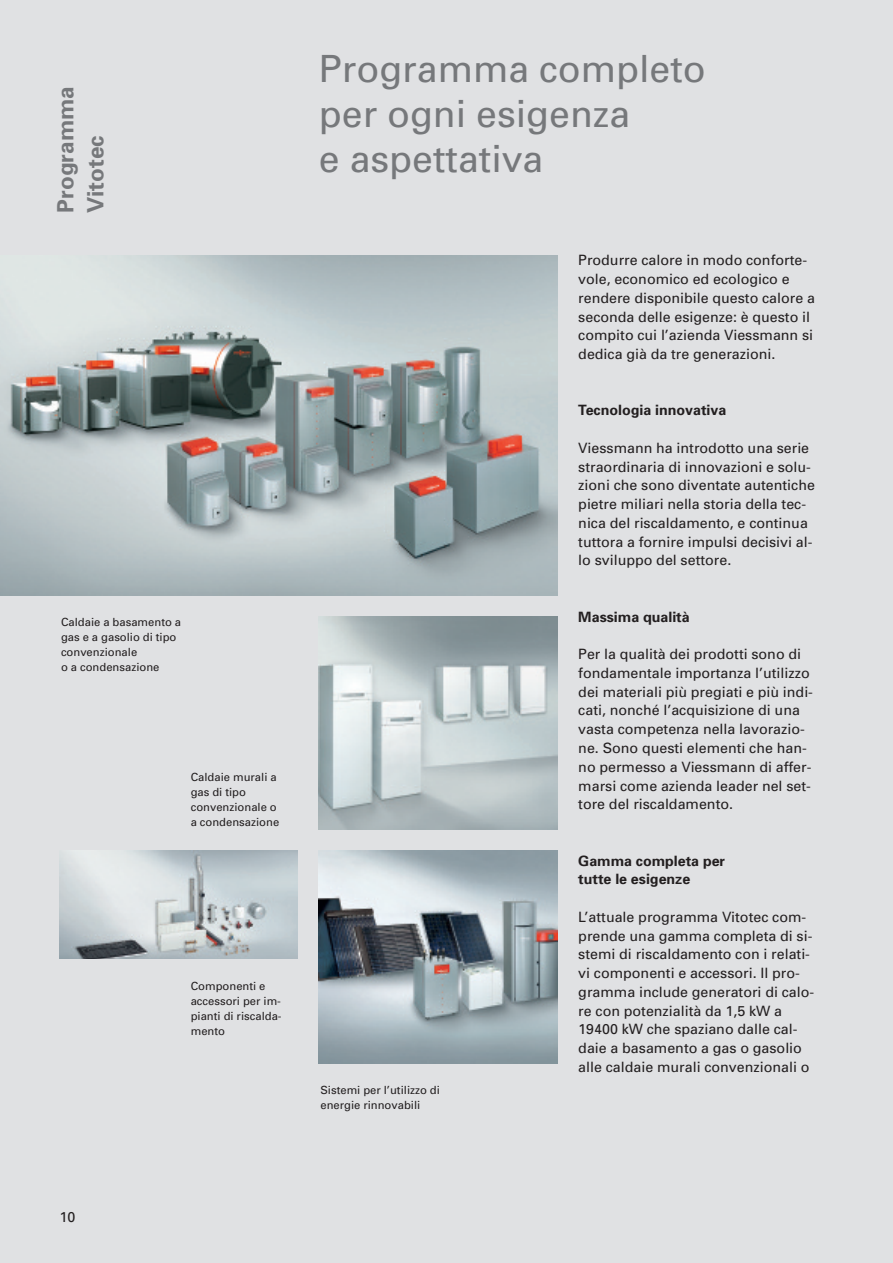
<style>
.page{position:relative;width:893px;height:1263px;background:#e0e1e3}
.page>*{position:absolute;margin:0;border:0;box-sizing:border-box;transform-origin:0 0}
.t1{font:37.5px/45px "Univers";color:#76787b}
.t2{font:700 22.5px/30px "Univers";color:#76787b}
.t3{font:14.25px/18.8px "Univers";color:#231f20}
.t4{font:700 14.25px/18.8px "Univers";color:#231f20}
.t5{font:11.25px/15px "Univers";color:#231f20}
</style>
<div class="page">
<img style="left:0;top:255px;width:557px;height:340px">
<img style="left:319px;top:617px;width:238px;height:212px">
<img style="left:319px;top:850px;width:238px;height:213px">
<img style="left:60px;top:850px;width:238px;height:109px">
<h2 class="t2" style="left:53px;top:213px;width:128px;rotate:-90deg">Programma<br>Vitotec</h2>
<p class="t5" style="left:61px;top:616px;width:122px">Caldaie a basamento a gas e a gasolio di tipo convenzionale<br>o a condensazione</p>
<p class="t5" style="left:191px;top:770px;width:90px">Caldaie murali a gas di tipo convenzionale o a condensazione</p>
<p class="t5" style="left:191px;top:979px;width:92px">Componenti e accessori per im&shy;pianti di riscalda&shy;mento</p>
<h1 class="t1" style="left:319px;top:50px;width:388px">Programma completo per ogni esigenza<br>e aspettativa</h1>
<p class="t3" style="left:578px;top:252px;width:238px">Produrre calore in modo conforte&shy;vole, economico ed ecologico e rendere disponibile questo calore a seconda delle esigenze: è questo il compito cui l’azienda Viessmann si dedica già da tre generazioni.</p>
<p class="t4" style="left:578px;top:402px;width:150px">Tecnologia innovativa</p>
<p class="t3" style="left:578px;top:440px;width:238px">Viessmann ha introdotto una serie straordinaria di innovazioni e solu&shy;zioni che sono diventate autentiche pietre miliari nella storia della tec&shy;nica del riscaldamento, e continua tuttora a fornire impulsi decisivi al&shy;lo sviluppo del settore.</p>
<p class="t4" style="left:578px;top:609px;width:113px">Massima qualità</p>
<p class="t3" style="left:578px;top:646px;width:236px">Per la qualità dei prodotti sono di fondamentale importanza l’utilizzo dei materiali più pregiati e più indi&shy;cati, nonché l’acquisizione di una vasta competenza nella lavorazio&shy;ne. Sono questi elementi che han&shy;no permesso a Viessmann di affer&shy;marsi come azienda leader nel set&shy;tore del riscaldamento.</p>
<p class="t5" style="left:320px;top:1083px;width:121px">Sistemi per l’utilizzo di energie rinnovabili</p>
<p class="t4" style="left:578px;top:852px;width:148px">Gamma completa per tutte le esigenze</p>
<p class="t3" style="left:578px;top:909px;width:237px">L’attuale programma Vitotec com&shy;prende una gamma completa di si&shy;stemi di riscaldamento con i relati&shy;vi componenti e accessori. Il pro&shy;gramma include generatori di calo&shy;re con potenzialità da 1,5 kW a 19400 kW che spaziano dalle cal&shy;daie a basamento a gas o gasolio alle caldaie murali convenzionali o</p>
<p class="t3" style="left:60px;top:1209px;width:17px">10</p>
</div>
